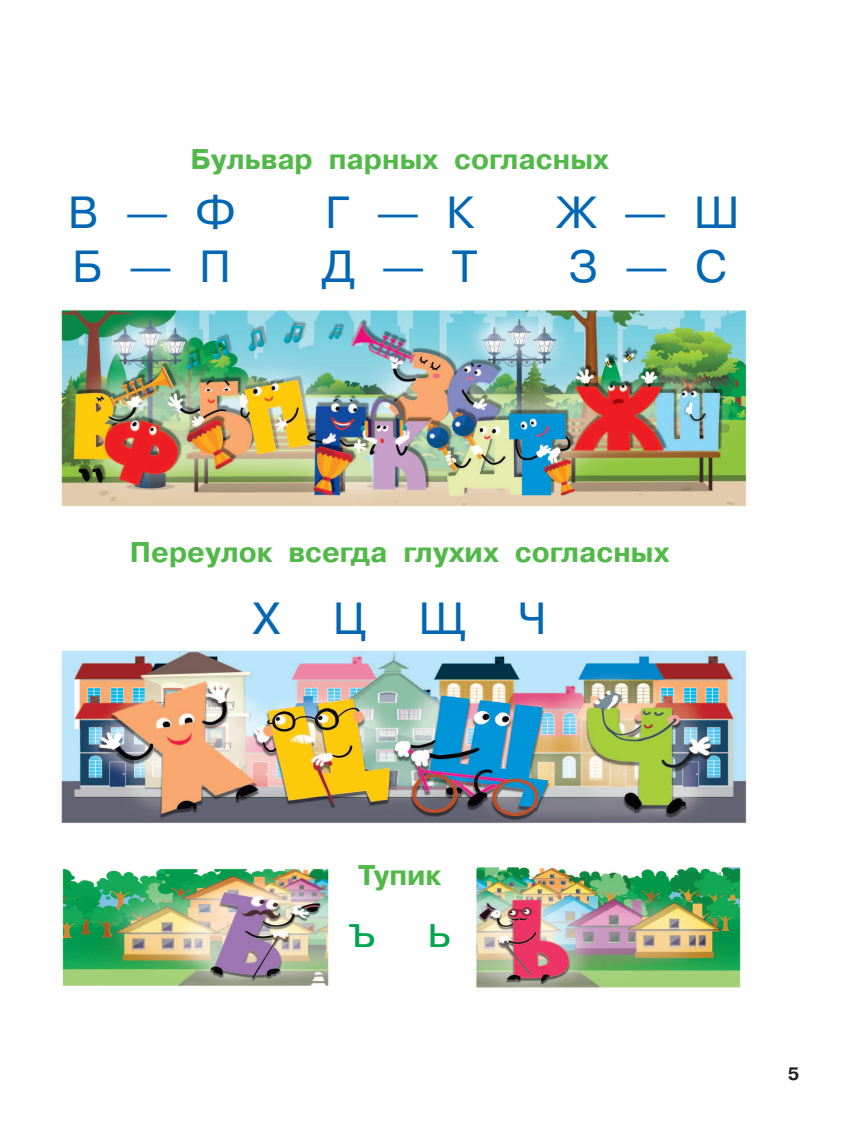
<style>
.page{position:relative;width:859px;height:1127px;background:#fff}
.page>*{position:absolute;margin:0;border:0;box-sizing:border-box;transform-origin:0 0}
.t1{font:45px/54px "Pragmatica C";color:#0166b3}
.t2{font:45px "Pragmatica C";color:#00a54f}
.t3{font:700 28.5px "Pragmatica C";color:#51b948}
.t4{font:700 18px "Pragmatica C";color:#231f20}
</style>
<div class="page">
<img style="left:60px;top:309px;width:687px;height:682px">
<p class="t3" style="left:190px;top:144px;width:420px">Бульвар парных согласных</p>
<h1 class="t1" style="left:68px;top:186px;width:169px">В — Ф<br>Б — П</h1>
<h1 class="t1" style="left:322px;top:186px;width:157px">Г — К<br>Д — Т</h1>
<h1 class="t1" style="left:556px;top:186px;width:185px">Ж — Ш<br>З — С</h1>
<p class="t3" style="left:130px;top:537px;width:541px">Переулок всегда глухих согласных</p>
<h1 class="t1" style="left:253px;top:592px;width:295px">Х Ц Щ Ч</h1>
<p class="t3" style="left:358px;top:860px;width:85px">Тупик</p>
<h1 class="t2" style="left:349px;top:908px;width:104px">ъ ь</h1>
<p class="t4" style="left:788px;top:1064px;width:13px">5</p>
</div>
